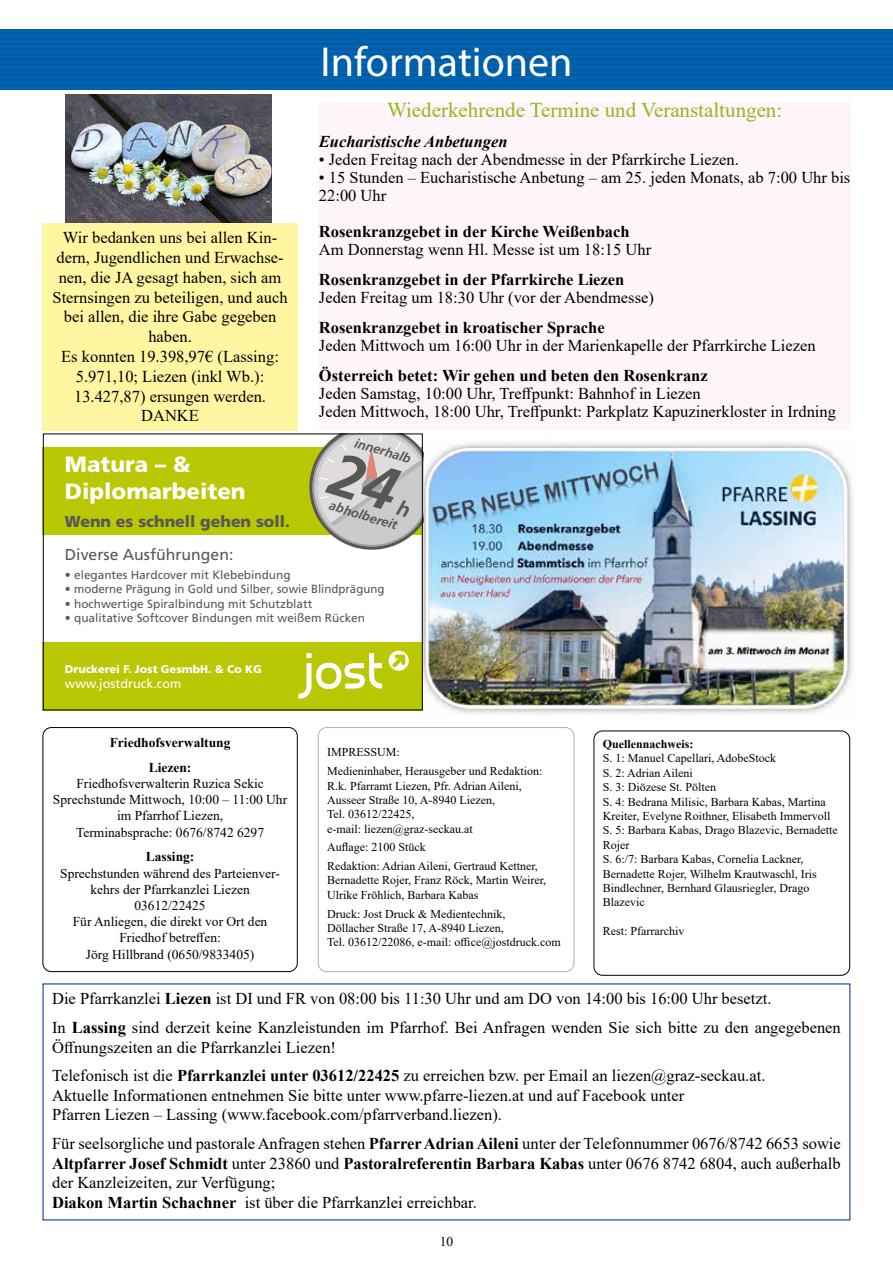
<style>
.page{position:relative;width:893px;height:1263px;background:#fff}
.page>*{position:absolute;margin:0;border:0;box-sizing:border-box;transform-origin:0 0}
.t1{font:42px "Myriad Pro";color:#fff}
.t2{font:900 22.05px/26.5px "Frutiger";color:#fff}
.t3{font:21px "Times New Roman";color:#96b522}
.t4{font:16.5px/19.8px "Times New Roman";color:#000}
.t5{font:700 16.5px "Times New Roman";color:#000}
.t6{font:italic 700 16.5px "Times New Roman";color:#000}
.t7{font:900 15.75px "Frutiger";color:#575756}
.t8{font:15.75px "Frutiger";color:#575756}
.t9{font:13.5px/16.2px "Times New Roman";color:#000;text-align:center}
.t10{font:700 13.5px/24.8px "Times New Roman";color:#000;text-align:center}
.t11{font:italic 700 12.9px "Frutiger";color:#575756}
.t12{font:12.6px "Frutiger";color:#fff}
.t13{font:12px/14.4px "Times New Roman";color:#000}
.t14{font:700 12px "Times New Roman";color:#000}
.t15{font:11.85px "Frutiger";color:#575756}
.t16{font:900 11.1px "Frutiger";color:#fff}
.s1{font-weight:700}
</style>
<div class="page">
<div style="left:0;top:30px;width:893px;height:59px;background:#005fab"></div>
<div style="left:43px;top:727px;width:255px;height:245px;border:1px solid #000;border-radius:9px"></div>
<div style="left:594px;top:730px;width:256px;height:246px;border:1px solid #000;border-radius:9px"></div>
<div style="left:318px;top:727px;width:256px;height:245px;border:1px solid #b3b2b2;border-radius:9px"></div>
<div style="left:319px;top:102px;width:531px;height:327px;background:#fef5fa"></div>
<img style="left:65px;top:95px;width:207px;height:127px">
<img style="left:412px;top:441px;width:441px;height:273px">
<div style="left:43px;top:447px;width:380px;height:87px;background:#b9c704"></div>
<div style="left:43px;top:643px;width:380px;height:68px;background:#b9c704"></div>
<svg style="left:389px;top:651px;width:20px;height:20px"></svg>
<svg style="left:298px;top:653px;width:84px;height:46px"></svg>
<div style="left:43px;top:433px;width:380px;height:277px;border:1px solid #000"></div>
<div style="left:43px;top:223px;width:255px;height:208px;background:#fff6a2"></div>
<svg style="left:299px;top:433px;width:124px;height:122px"></svg>
<p class="t4" style="left:53px;top:227px;width:237px;text-align:center">Wir bedanken uns bei allen Kin&shy;dern, Jugendlichen und Erwachse&shy;nen, die JA gesagt haben, sich am<br>Sternsingen zu beteiligen, und auch bei allen, die ihre Gabe gegeben haben.<br>Es konnten 19.398,97€ (Lassing:<br>5.971,10; Liezen (inkl Wb.):<br>13.427,87) ersungen werden.<br>DANKE</p>
<h1 class="t1" style="left:320px;top:36px;width:253px">Informationen</h1>
<p class="t3" style="left:387px;top:95px;width:397px">Wiederkehrende Termine und Veranstaltungen:</p>
<p class="t6" style="left:319px;top:130px;width:190px">Eucharistische Anbetungen</p>
<p class="t4" style="left:319px;top:149px;width:421px">• Jeden Freitag nach der Abendmesse in der Pfarrkirche Liezen.</p>
<p class="t4" style="left:319px;top:168px;width:533px;line-height:18px">• 15 Stunden – Eucharistische Anbetung – am 25. jeden Monats, ab 7:00 Uhr bis<br>22:00 Uhr</p>
<p class="t5" style="left:319px;top:219px;width:312px">Rosenkranzgebet in der Kirche Weißenbach</p>
<p class="t4" style="left:319px;top:239px;width:334px">Am Donnerstag wenn Hl. Messe ist um 18:15 Uhr</p>
<p class="t5" style="left:319px;top:267px;width:307px">Rosenkranzgebet in der Pfarrkirche Liezen</p>
<p class="t4" style="left:319px;top:287px;width:336px">Jeden Freitag um 18:30 Uhr (vor der Abendmesse)</p>
<p class="t5" style="left:319px;top:315px;width:287px">Rosenkranzgebet in kroatischer Sprache</p>
<p class="t4" style="left:319px;top:335px;width:498px">Jeden Mittwoch um 16:00 Uhr in der Marienkapelle der Pfarrkirche Liezen</p>
<p class="t5" style="left:319px;top:363px;width:390px">Österreich betet: Wir gehen und beten den Rosenkranz</p>
<p class="t4" style="left:319px;top:384px;width:519px;line-height:18px">Jeden Samstag, 10:00 Uhr, Treffpunkt: Bahnhof in Liezen<br>Jeden Mittwoch, 18:00 Uhr, Treffpunkt: Parkplatz Kapuzinerkloster in Irdning</p>
<p class="t11" style="left:357px;top:435px;width:60px;rotate:17deg">innerhalb</p>
<p class="t11" style="left:332px;top:498px;width:72px;rotate:17deg">abholbereit</p>
<h2 class="t2" style="left:65px;top:451px;width:182px">Matura – &amp;<br>Diplomarbeiten</h2>
<p class="t7" style="left:65px;top:512px;width:226px">Wenn es schnell gehen soll.</p>
<p class="t8" style="left:65px;top:546px;width:170px">Diverse Ausführungen:</p>
<p class="t15" style="left:65px;top:568px;width:227px">• elegantes Hardcover mit Klebebindung</p>
<p class="t15" style="left:65px;top:582px;width:321px">• moderne Prägung in Gold und Silber, sowie Blindprägung</p>
<p class="t15" style="left:65px;top:596px;width:249px">• hochwertige Spiralbindung mit Schutzblatt</p>
<p class="t15" style="left:65px;top:611px;width:302px">• qualitative Softcover Bindungen mit weißem Rücken</p>
<p class="t16" style="left:65px;top:662px;width:198px">Druckerei F. Jost GesmbH. &amp; Co KG</p>
<p class="t12" style="left:65px;top:676px;width:118px">www.jostdruck.com</p>
<p class="t10" style="left:110px;top:730px;width:122px">Friedhofsverwaltung<br>Liezen:</p>
<p class="t9" style="left:53px;top:775px;width:236px">Friedhofsverwalterin Ruzica Sekic Sprechstunde Mittwoch, 10:00 – 11:00 Uhr im Pfarrhof Liezen,<br>Terminabsprache: 0676/8742 6297</p>
<p class="t10" style="left:146px;top:844px;width:50px">Lassing:</p>
<p class="t9" style="left:60px;top:864px;width:221px">Sprechstunden während des Parteienver&shy;kehrs der Pfarrkanzlei Liezen<br>03612/22425<br>Für Anliegen, die direkt vor Ort den<br>Friedhof betreffen:<br>Jörg Hillbrand (0650/9833405)</p>
<p class="t4" style="left:52px;top:984px;width:790px;line-height:28.3px">Die Pfarrkanzlei <span class="s1">Liezen</span> ist DI und FR von 08:00 bis 11:30 Uhr und am DO von 14:00 bis 16:00 Uhr besetzt.<br>In <span class="s1">Lassing</span> sind derzeit keine Kanzleistunden im Pfarrhof. Bei Anfragen wenden Sie sich bitte zu den angegebenen</p>
<p class="t4" style="left:52px;top:1032px;width:715px;line-height:28.3px">Öffnungszeiten an die Pfarrkanzlei Liezen!<br>Telefonisch ist die <span class="s1">Pfarrkanzlei unter 03612/22425</span> zu erreichen bzw. per Email an liezen@graz-seckau.at.</p>
<p class="t4" style="left:52px;top:1085px;width:634px">Aktuelle Informationen entnehmen Sie bitte unter www.pfarre-liezen.at und auf Facebook unter<br>Pfarren Liezen – Lassing (www.facebook.com/pfarrverband.liezen).</p>
<p class="t4" style="left:52px;top:1133px;width:790px">Für seelsorgliche und pastorale Anfragen stehen <span class="s1">Pfarrer Adrian Aileni</span> unter der Telefonnummer 0676/8742 6653 sowie <span class="s1">Altpfarrer Josef Schmidt</span> unter 23860 und <span class="s1">Pastoralreferentin Barbara Kabas</span> unter 0676 8742 6804, auch außerhalb der Kanzleizeiten, zur Verfügung;<br><span class="s1">Diakon Martin Schachner</span> ist über die Pfarrkanzlei erreichbar.</p>
<p class="t14" style="left:603px;top:735px;width:92px">Quellennachweis:</p>
<p class="t13" style="left:603px;top:751px;width:236px">S. 1: Manuel Capellari, AdobeStock<br>S. 2: Adrian Aileni<br>S. 3: Diözese St. Pölten<br>S. 4: Bedrana Milisic, Barbara Kabas, Martina Kreiter, Evelyne Roithner, Elisabeth Immervoll S. 5: Barbara Kabas, Drago Blazevic, Bernadette Rojer<br>S. 6:/7: Barbara Kabas, Cornelia Lackner, Bernadette Rojer, Wilhelm Krautwaschl, Iris Bindlechner, Bernhard Glausriegler, Drago Blazevic</p>
<p class="t13" style="left:603px;top:923px;width:83px">Rest: Pfarrarchiv</p>
<p class="t13" style="left:327px;top:743px;width:217px;line-height:18.6px">IMPRESSUM:<br>Medieninhaber, Herausgeber und Redaktion:</p>
<p class="t13" style="left:327px;top:778px;width:196px">R.k. Pfarramt Liezen, Pfr. Adrian Aileni,<br>Ausseer Straße 10, A-8940 Liezen,<br>Tel. 03612/22425,<br>e-mail: liezen@graz-seckau.at</p>
<p class="t13" style="left:327px;top:838px;width:212px;line-height:18.6px">Auflage: 2100 Stück<br>Redaktion: Adrian Aileni, Gertraud Kettner,</p>
<p class="t13" style="left:327px;top:873px;width:221px">Bernadette Rojer, Franz Röck, Martin Weirer,<br>Ulrike Fröhlich, Barbara Kabas</p>
<p class="t13" style="left:327px;top:906px;width:235px">Druck: Jost Druck &amp; Medientechnik,<br>Döllacher Straße 17, A-8940 Liezen,<br>Tel. 03612/22086, e-mail: office@jostdruck.com</p>
<p class="t9" style="left:440px;top:1233px;width:15px">10</p>
</div>
